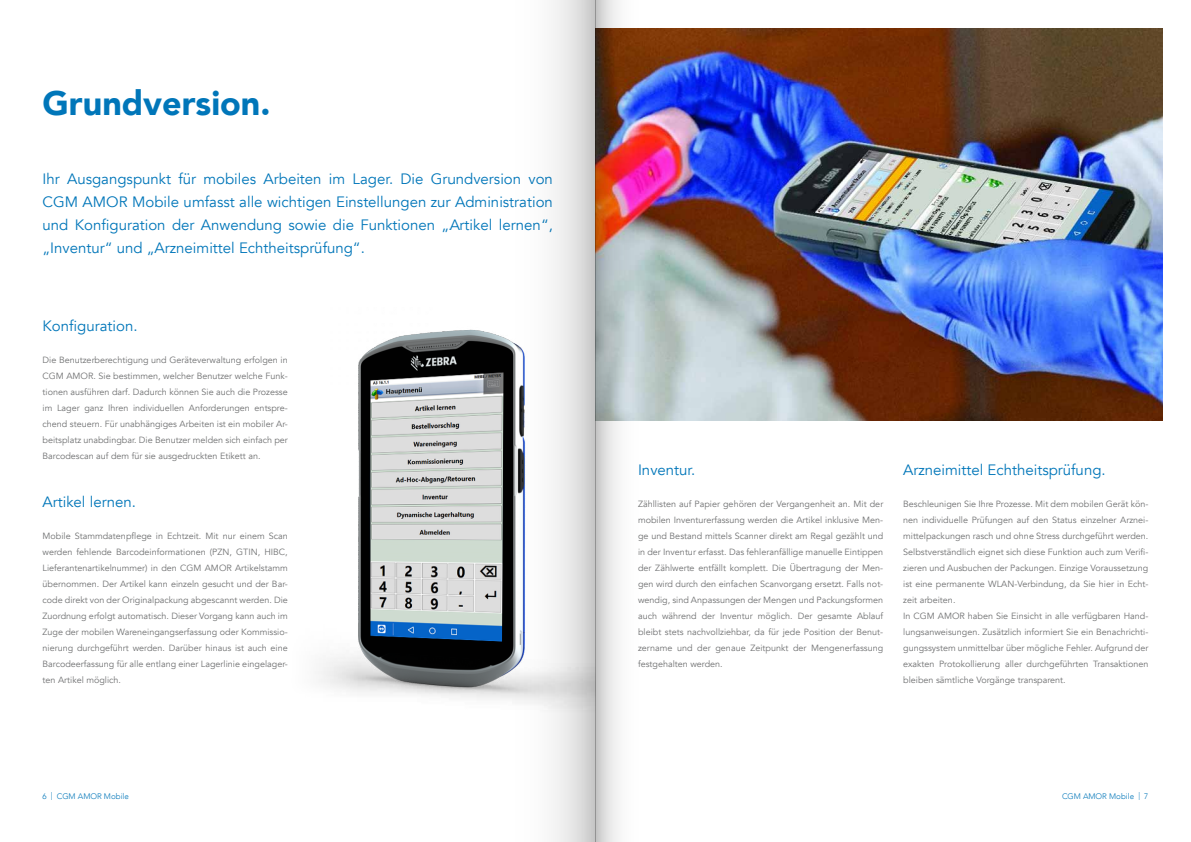
<style>
.page{position:relative;width:1191px;height:842px;background:#fff}
.page>*{position:absolute;margin:0;border:0;box-sizing:border-box;transform-origin:0 0}
.t1{font:900 34px "Avenir LT Com";color:#0076b9}
.t2{font:15px/23px "Avenir LT Com";color:#0076b9;text-align:justify}
.t3{font:9px/16px "Avenir LT Com";color:#707172;text-align:justify}
.t4{font:300 8px "Avenir LT Com";color:#0076b9}
</style>
<div class="page">
<img style="left:672px;top:28px;width:490px;height:393px">
<img style="left:318px;top:330px;width:133px;height:366px">
<img style="left:595px;top:0;width:77px;height:842px">
<svg style="left:451px;top:0;width:144px;height:842px"></svg>
<h1 class="t1" style="left:43px;top:83px;width:229px">Grundversion.</h1>
<p class="t2" style="left:43px;top:168px;width:512px">Ihr Ausgangspunkt für mobiles Arbeiten im Lager. Die Grundversion von CGM AMOR Mobile umfasst alle wichtigen Einstellungen zur Administration und Konfiguration der Anwendung sowie die Funktionen „Artikel lernen“, „Inventur“ und „Arzneimittel Echtheitsprüfung“.</p>
<h2 class="t2" style="left:43px;top:314px;width:97px">Konfiguration.</h2>
<p class="t3" style="left:43px;top:352px;width:247px">Die Benutzerberechtigung und Geräteverwaltung erfolgen in CGM AMOR. Sie bestimmen, welcher Benutzer welche Funk&shy;tionen ausführen darf. Dadurch können Sie auch die Prozesse im Lager ganz Ihren individuellen Anforderungen entspre&shy;chend steuern. Für unabhängiges Arbeiten ist ein mobiler Ar&shy;beitsplatz unabdingbar. Die Benutzer melden sich einfach per Barcodescan auf dem für sie ausgedruckten Etikett an.</p>
<h2 class="t2" style="left:43px;top:490px;width:95px">Artikel lernen.</h2>
<p class="t3" style="left:43px;top:528px;width:247px">Mobile Stammdatenpflege in Echtzeit. Mit nur einem Scan werden fehlende Barcodeinformationen (PZN, GTIN, HIBC, Lieferantenartikelnummer) in den CGM AMOR Artikelstamm übernommen. Der Artikel kann einzeln gesucht und der Bar&shy;code direkt von der Originalpackung abgescannt werden. Die Zuordnung erfolgt automatisch. Dieser Vorgang kann auch im Zuge der mobilen Wareneingangserfassung oder Kommissio&shy;nierung durchgeführt werden. Darüber hinaus ist auch eine Barcodeerfassung für alle entlang einer Lagerlinie eingelager&shy;ten Artikel möglich.</p>
<h2 class="t2" style="left:638px;top:458px;width:59px">Inventur.</h2>
<p class="t3" style="left:638px;top:496px;width:247px">Zähllisten auf Papier gehören der Vergangenheit an. Mit der mobilen Inventurerfassung werden die Artikel inklusive Men&shy;ge und Bestand mittels Scanner direkt am Regal gezählt und in der Inventur erfasst. Das fehleranfällige manuelle Eintippen der Zählwerte entfällt komplett. Die Übertragung der Men&shy;gen wird durch den einfachen Scanvorgang ersetzt. Falls not&shy;wendig, sind Anpassungen der Mengen und Packungsformen auch während der Inventur möglich. Der gesamte Ablauf bleibt stets nachvollziehbar, da für jede Position der Benut&shy;zername und der genaue Zeitpunkt der Mengenerfassung festgehalten werden.</p>
<h2 class="t2" style="left:903px;top:458px;width:204px">Arzneimittel Echtheitsprüfung.</h2>
<p class="t3" style="left:903px;top:496px;width:247px;text-align:left">Beschleunigen Sie Ihre Prozesse. Mit dem mobilen Gerät kön&shy;nen individuelle Prüfungen auf den Status einzelner Arznei&shy;mittelpackungen rasch und ohne Stress durchgeführt werden.<br>Selbstverständlich eignet sich diese Funktion auch zum Verifi&shy;zieren und Ausbuchen der Packungen. Einzige Voraussetzung ist eine permanente WLAN-Verbindung, da Sie hier in Echt&shy;zeit arbeiten.<br>In CGM AMOR haben Sie Einsicht in alle verfügbaren Hand&shy;lungsanweisungen. Zusätzlich informiert Sie ein Benachrichti&shy;gungssystem unmittelbar über mögliche Fehler. Aufgrund der exakten Protokollierung aller durchgeführten Transaktionen bleiben sämtliche Vorgänge transparent.</p>
<p class="t4" style="left:43px;top:792px;width:88px">6 | CGM AMOR Mobile</p>
<p class="t4" style="left:1062px;top:792px;width:88px">CGM AMOR Mobile | 7</p>
</div>
